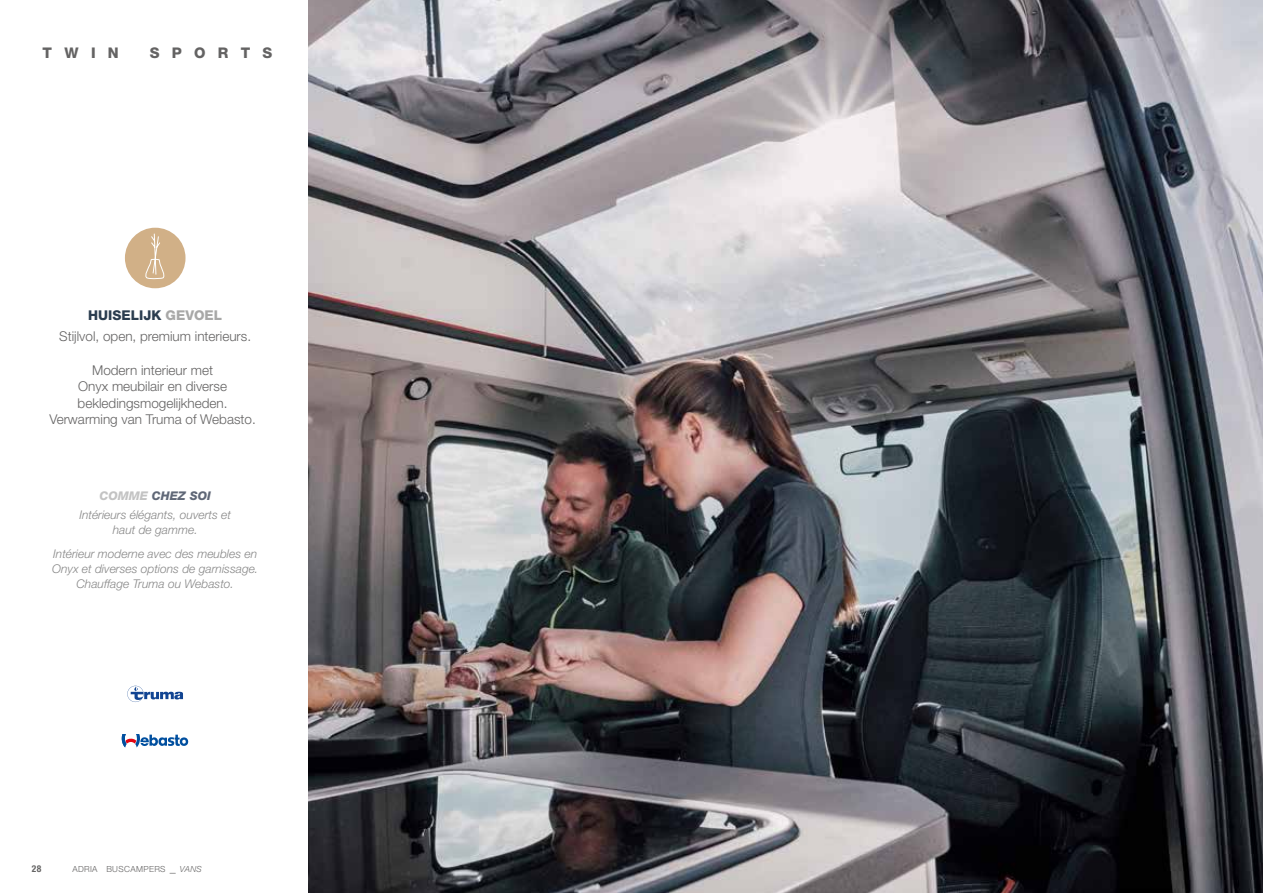
<style>
.page{position:relative;width:1263px;height:893px;background:#fff}
.page>*{position:absolute;margin:0;border:0;box-sizing:border-box;transform-origin:0 0}
.t1{font:800 14.7px "Helvetica Neue LT Pro";letter-spacing:.835em;color:#646363}
.t2{font:300 13.5px/16.5px "Helvetica Neue LT Pro";color:#646363;text-align:center}
.t3{font:italic 300 12px/15px "Helvetica Neue LT Pro";color:#878787;text-align:center}
.t4{font:700 condensed 9.45px "Helvetica Neue LT Pro";color:#646363}
.t5{font:300 8.4px "Helvetica Neue LT Pro";letter-spacing:.045em;color:#646363}
.s1{font-weight:800;color:#2b3d4f}
.s2{font-weight:800;color:#a8a8a7}
.s3{font-weight:800;color:#c3c3c3}
.s4{font-weight:800;color:#606877}
.s5{font-size:12px}
.s6{font-style:italic}
</style>
<div class="page">
<svg style="left:122px;top:734px;width:67px;height:13px"></svg>
<div style="left:125px;top:228px;width:61px;height:60px;background:#d1b087;border-radius:50%"></div>
<svg style="left:145px;top:234px;width:20px;height:45px"></svg>
<svg style="left:127px;top:686px;width:56px;height:16px"></svg>
<img style="left:308px;top:0;width:955px;height:893px">
<p class="t1" style="left:43px;top:44px;width:78px">TWIN</p>
<p class="t1" style="left:150px;top:44px;width:124px">SPORTS</p>
<p class="t2" style="left:59px;top:305px;width:193px;line-height:20.7px"><span class="s1">HUISELIJK</span> <span class="s2">GEVOEL<br></span>Stijlvol, open, premium interieurs.</p>
<p class="t2" style="left:49px;top:362px;width:208px">Modern interieur met<br>Onyx meubilair en diverse bekledingsmogelijkheden.<br>Verwarming van Truma of Webasto.</p>
<p class="t3" style="left:79px;top:486px;width:153px;line-height:19.2px"><span class="s3">COMME</span> <span class="s4">CHEZ SOI<br></span>Intérieurs élégants, ouverts et</p>
<p class="t3" style="left:113px;top:522px;width:86px">haut de gamme.</p>
<p class="t3" style="left:52px;top:546px;width:208px">Intérieur moderne avec des meubles en<br>Onyx et diverses options de garnissage.<br>Chauffage Truma ou Webasto.</p>
<p class="t4" style="left:32px;top:863px;width:11px">28</p>
<p class="t5" style="left:73px;top:864px;width:131px">ADRIA BUSCAMPERS <span class="s5">_</span> <span class="s6">VANS</span></p>
</div>
